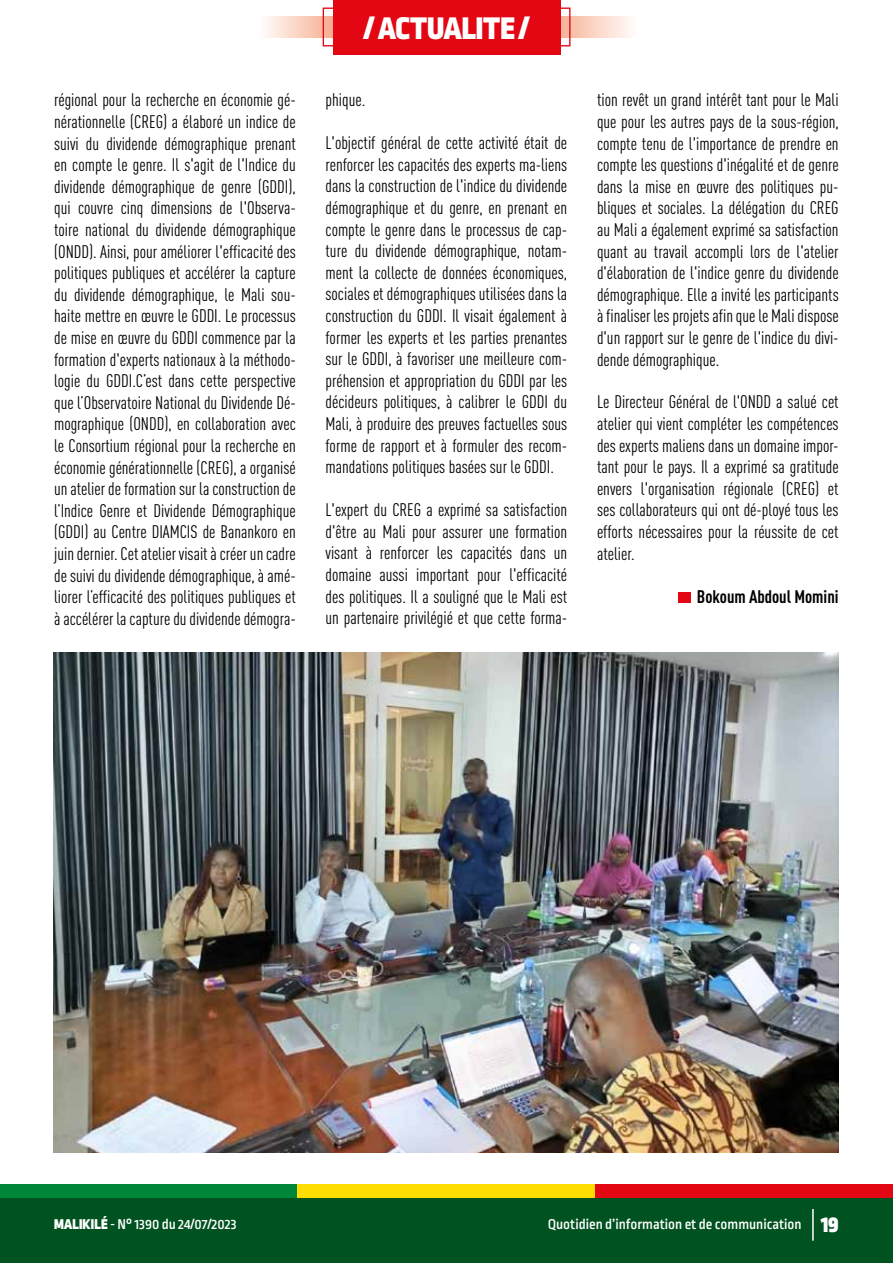
<style>
.page{position:relative;width:893px;height:1263px;background:#fff}
.page>*{position:absolute;margin:0;border:0;box-sizing:border-box;transform-origin:0 0}
.t1{font:900 33px "Ropa Sans Pro";color:#fff}
.t2{font:condensed 18px/21.6px "DIN Pro";color:#000;text-align:justify}
.t3{font:700 condensed 18px "DIN Pro";color:#000}
.t4{font:500 15px "Ropa Sans Pro";color:#fff}
.s1{font-weight:900}
.s2{font-weight:900;font-size:24px}
</style>
<div class="page">
<div style="left:0;top:1184px;width:298px;height:17px;background:#008739"></div>
<div style="left:298px;top:1184px;width:297px;height:17px;background:#fd0"></div>
<div style="left:595px;top:1184px;width:298px;height:17px;background:#e30613"></div>
<div style="left:0;top:1198px;width:893px;height:65px;background:#005321"></div>
<hr style="left:812px;top:1209px;width:2px;height:32px;background:#fff">
<div style="left:678px;top:592px;width:12px;height:10px;background:#e30613"></div>
<img style="left:54px;top:653px;width:785px;height:499px">
<svg style="left:267px;top:16px;width:364px;height:22px;background:#fad2c3"></svg>
<div style="left:333px;top:0;width:227px;height:54px;background:#e30613"></div>
<div style="left:323px;top:8px;width:247px;height:38px;border:1px solid #e30613"></div>
<h1 class="t1" style="left:364px;top:9px;width:167px">/ ACTUALITE /</h1>
<p class="t2" style="left:54px;top:88px;width:243px">régional pour la recherche en économie gé&shy;nérationnelle (CREG) a élaboré un indice de suivi du dividende démographique prenant en compte le genre. Il s'agit de l'Indice du dividende démographique de genre (GDDI), qui couvre cinq dimensions de l'Observa&shy;toire national du dividende démographique (ONDD). Ainsi, pour améliorer l'efficacité des politiques publiques et accélérer la capture du dividende démographique, le Mali sou&shy;haite mettre en œuvre le GDDI. Le processus de mise en œuvre du GDDI commence par la formation d'experts nationaux à la méthodo&shy;logie du GDDI.C’est dans cette perspective que l’Observatoire National du Dividende Dé&shy;mographique (ONDD), en collaboration avec le Consortium régional pour la recherche en économie générationnelle (CREG), a organisé un atelier de formation sur la construction de l’Indice Genre et Dividende Démographique (GDDI) au Centre DIAMCIS de Banankoro en juin dernier. Cet atelier visait à créer un cadre de suivi du dividende démographique, à amé&shy;liorer l’efficacité des politiques publiques et à accélérer la capture du dividende démogra-</p>
<p class="t2" style="left:326px;top:88px;width:41px">phique.</p>
<p class="t2" style="left:326px;top:131px;width:243px">L'objectif général de cette activité était de renforcer les capacités des experts ma-liens dans la construction de l'indice du dividende démographique et du genre, en prenant en compte le genre dans le processus de cap&shy;ture du dividende démographique, notam&shy;ment la collecte de données économiques, sociales et démographiques utilisées dans la construction du GDDI. Il visait également à former les experts et les parties prenantes sur le GDDI, à favoriser une meilleure com&shy;préhension et appropriation du GDDI par les décideurs politiques, à calibrer le GDDI du Mali, à produire des preuves factuelles sous forme de rapport et à formuler des recom&shy;mandations politiques basées sur le GDDI.</p>
<p class="t2" style="left:326px;top:498px;width:243px">L'expert du CREG a exprimé sa satisfaction d'être au Mali pour assurer une formation visant à renforcer les capacités dans un domaine aussi important pour l'efficacité des politiques. Il a souligné que le Mali est un partenaire privilégié et que cette forma-</p>
<p class="t2" style="left:597px;top:88px;width:243px">tion revêt un grand intérêt tant pour le Mali que pour les autres pays de la sous-région, compte tenu de l'importance de prendre en compte les questions d'inégalité et de genre dans la mise en œuvre des politiques pu&shy;bliques et sociales. La délégation du CREG au Mali a également exprimé sa satisfaction quant au travail accompli lors de l'atelier d'élaboration de l'indice genre du dividende démographique. Elle a invité les participants à finaliser les projets afin que le Mali dispose d'un rapport sur le genre de l'indice du divi&shy;dende démographique.</p>
<p class="t2" style="left:597px;top:390px;width:243px">Le Directeur Général de l'ONDD a salué cet atelier qui vient compléter les compétences des experts maliens dans un domaine impor&shy;tant pour le pays. Il a exprimé sa gratitude envers l'organisation régionale (CREG) et ses collaborateurs qui ont dé-ployé tous les efforts nécessaires pour la réussite de cet atelier.</p>
<p class="t3" style="left:697px;top:582px;width:143px">Bokoum Abdoul Momini</p>
<p class="t4" style="left:54px;top:1216px;width:184px"><span class="s1">MALIKILÉ</span> - N° 1390 du 24/07/2023</p>
<p class="t4" style="left:548px;top:1216px;width:292px">Quotidien d’information et de communication <span class="s2">19</span></p>
</div>
